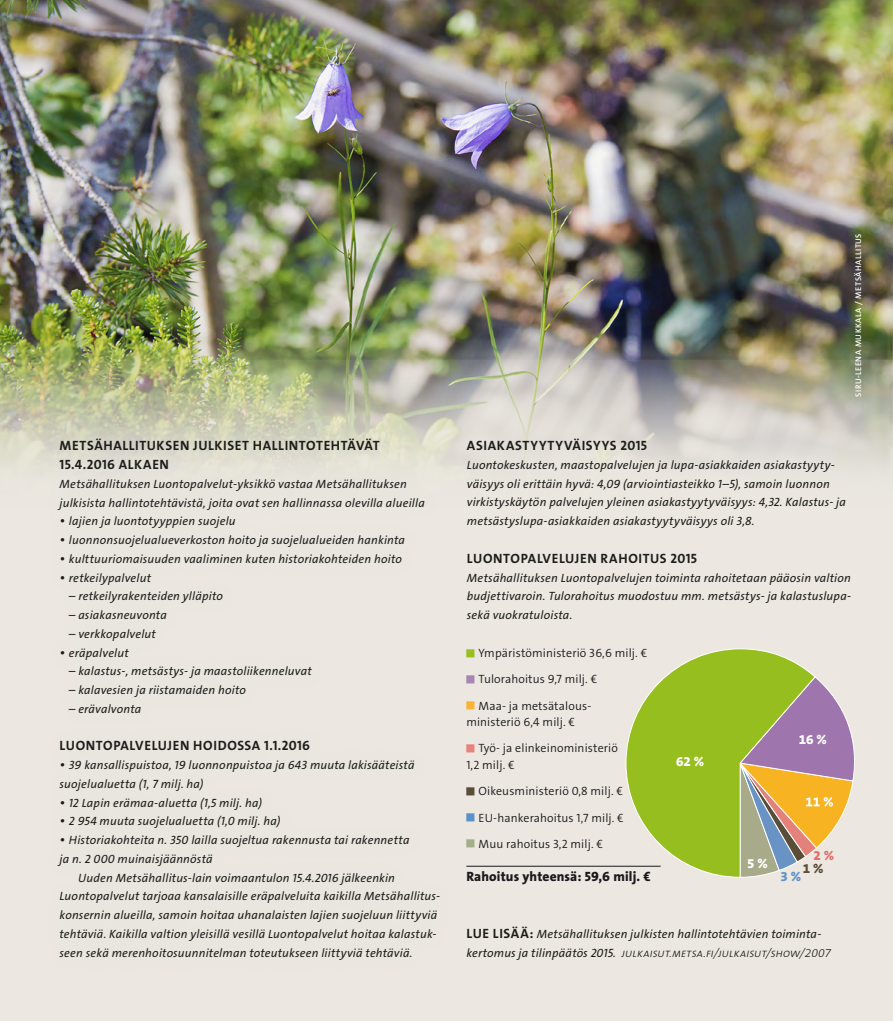
<style>
.page{position:relative;width:893px;height:1021px;background:#fff}
.page>*{position:absolute;margin:0;border:0;box-sizing:border-box;transform-origin:0 0}
.t1{font:700 13.5px/18.8px "The Sans Os F";letter-spacing:.04em;color:#1d1d1b}
.t2{font:800 13.5px "The Sans Os F";letter-spacing:.01em;color:#1a181c}
.t3{font:800 13.5px "The Sans Os F";color:#fff}
.t4{font:800 13.5px "The Sans Os F";color:#5b91ca}
.t5{font:800 13.5px "The Sans Os F";color:#e36d6d}
.t6{font:800 13.5px "The Sans Os F";color:#5a4d37}
.t7{font:italic 12px/18.8px "The Sans Os F";letter-spacing:.015em;color:#1d1d1b}
.t8{font:300 12px/26.2px "The Sans Os F";letter-spacing:.01em;color:#1a181c}
.t9{font:600 8.25px "The Sans Os F";letter-spacing:.065em;color:#fff}
.s1{font-size:14.25px}
.s2{font-weight:700;font-style:normal;font-size:13.5px}
.s3{font-weight:300}
</style>
<div class="page">
<div style="left:0;top:0;width:893px;height:1020px;background:#ece8e1"></div>
<img style="left:0;top:0;width:893px;height:469px">
<div style="left:45px;top:425px;width:407px;height:548px;background:#cbd1d0;opacity:.5"></div>
<svg style="left:625px;top:648px;width:188px;height:230px"></svg>
<hr style="left:466px;top:866px;width:195px;height:1px;background:#1a181c">
<svg style="left:739px;top:675px;width:116px;height:203px"></svg>
<div style="left:840px;top:220px;width:36px;height:190px;background:#211a3f;opacity:.5"></div>
<p class="t1" style="left:60px;top:436px;width:322px">METSÄHALLITUKSEN JULKISET HALLINTOTEHTÄVÄT<br>15.4.2016 ALKAEN</p>
<p class="t7" style="left:60px;top:474px;width:367px">Metsähallituksen Luontopalvelut-yksikkö vastaa Metsähallituksen julkisista hallintotehtävistä, joita ovat sen hallinnassa olevilla alueilla</p>
<p class="t7" style="left:60px;top:512px;width:178px"><span class="s1">•</span> lajien ja luontotyyppien suojelu</p>
<p class="t7" style="left:60px;top:531px;width:347px"><span class="s1">•</span> luonnonsuojelualueverkoston hoito ja suojelualueiden hankinta</p>
<p class="t7" style="left:60px;top:549px;width:344px"><span class="s1">•</span> kulttuuriomaisuuden vaaliminen kuten historiakohteiden hoito</p>
<p class="t7" style="left:60px;top:568px;width:93px"><span class="s1">•</span> retkeilypalvelut</p>
<p class="t7" style="left:69px;top:587px;width:156px">– retkeilyrakenteiden ylläpito</p>
<p class="t7" style="left:69px;top:606px;width:99px">– asiakasneuvonta</p>
<p class="t7" style="left:69px;top:624px;width:89px">– verkkopalvelut</p>
<p class="t7" style="left:60px;top:643px;width:71px"><span class="s1">•</span> eräpalvelut</p>
<p class="t7" style="left:69px;top:662px;width:244px">– kalastus-, metsästys- ja maastoliikenneluvat</p>
<p class="t7" style="left:69px;top:681px;width:179px">– kalavesien ja riistamaiden hoito</p>
<p class="t7" style="left:69px;top:699px;width:74px">– erävalvonta</p>
<p class="t1" style="left:60px;top:736px;width:17px">LUON</p>
<p class="t1" style="left:96px;top:736px;width:34px">TO PALVELU</p>
<p class="t1" style="left:168px;top:736px;width:144px">JEN HOIDOSSA 1.1.2016</p>
<p class="t7" style="left:60px;top:756px;width:356px"><span class="s1">•</span> 39 kansallispuistoa, 19 luonnonpuistoa ja 643 muuta lakisääteistä suojelualuetta (1, 7 milj. ha)</p>
<p class="t7" style="left:60px;top:793px;width:204px"><span class="s1">•</span> 12 Lapin erämaa-aluetta (1,5 milj. ha)</p>
<p class="t7" style="left:60px;top:812px;width:222px"><span class="s1">•</span> 2 954 muuta suojelualuetta (1,0 milj. ha)</p>
<p class="t7" style="left:60px;top:831px;width:351px"><span class="s1">•</span> Historiakohteita n. 350 lailla suojeltua rakennusta tai rakennetta ja n. 2 000 muinaisjäännöstä</p>
<p class="t7" style="left:60px;top:868px;width:382px;text-indent:19px">Uuden Metsähallitus-lain voimaantulon 15.4.2016 jälkeenkin Luontopalvelut tarjoaa kansalaisille eräpalveluita kaikilla Metsähallitus&shy;konsernin alueilla, samoin hoitaa uhanalaisten lajien suojeluun liittyviä tehtäviä. Kaikilla valtion yleisillä vesillä Luontopalvelut hoitaa kalastuk&shy;seen sekä merenhoitosuunnitelman toteutukseen liittyviä tehtäviä.</p>
<p class="t9" style="left:853px;top:397px;width:165px;rotate:-90deg">Siru-Leena Mukkala / Metsähallitus</p>
<p class="t1" style="left:467px;top:436px;width:182px">ASIAKASTYYTYVÄISYYS 2015</p>
<p class="t7" style="left:467px;top:456px;width:381px">Luontokeskusten, maastopalvelujen ja lupa-asiakkaiden asiakastyyty&shy;väisyys oli erittäin hyvä: 4,09 (arviointiasteikko 1–5), samoin luonnon virkistyskäytön palvelujen yleinen asiakastyytyväisyys: 4,32. Kalastus- ja metsästyslupa-asiakkaiden asiakastyytyväisyys oli 3,8.</p>
<p class="t1" style="left:467px;top:549px;width:17px">LUON</p>
<p class="t1" style="left:503px;top:549px;width:34px">TO PALVELU</p>
<p class="t1" style="left:575px;top:549px;width:124px">JEN RAHOITUS 2015</p>
<p class="t7" style="left:467px;top:568px;width:386px;text-align:justify">Metsähallituksen Luontopalvelujen toiminta rahoitetaan pääosin valtion budjettivaroin. Tulorahoitus muodostuu mm. metsästys- ja kalastuslupa&shy;sekä vuokratuloista.</p>
<p class="t8" style="left:479px;top:640px;width:170px">Ympäristöministeriö 36,6 milj. €<br>Tulorahoitus 9,7 milj. €<br>Maa- ja metsätalous-</p>
<p class="t8" style="left:479px;top:709px;width:141px;text-indent:-12px">ministeriö 6,4 milj. €<br>Työ- ja elinkeinoministeriö</p>
<p class="t8" style="left:479px;top:751px;width:147px;text-indent:-12px">1,2 milj. €<br>Oikeusministeriö 0,8 milj. €<br>EU-hankerahoitus 1,7 milj. €<br>Muu rahoitus 3,2 milj. €</p>
<p class="t2" style="left:466px;top:867px;width:186px">Rahoitus yhteensä: 59,6 milj. €</p>
<p class="t3" style="left:799px;top:731px;width:30px">16 %</p>
<p class="t3" style="left:676px;top:752px;width:30px">62 %</p>
<p class="t5" style="left:813px;top:846px;width:22px">2 %</p>
<p class="t3" style="left:747px;top:855px;width:22px">5 %</p>
<p class="t6" style="left:803px;top:859px;width:22px">1 %</p>
<p class="t4" style="left:780px;top:867px;width:22px">3 %</p>
<p class="t7" style="left:466px;top:924px;width:366px"><span class="s2">LUE L ISÄÄ:</span> Metsähallituksen julkisten hallintotehtävien toiminta&shy;kertomus ja tilinpäätös 2015. <span class="s3">Julkaisut.metsa.fi/julkaisut/show/2007</span></p>
</div>
